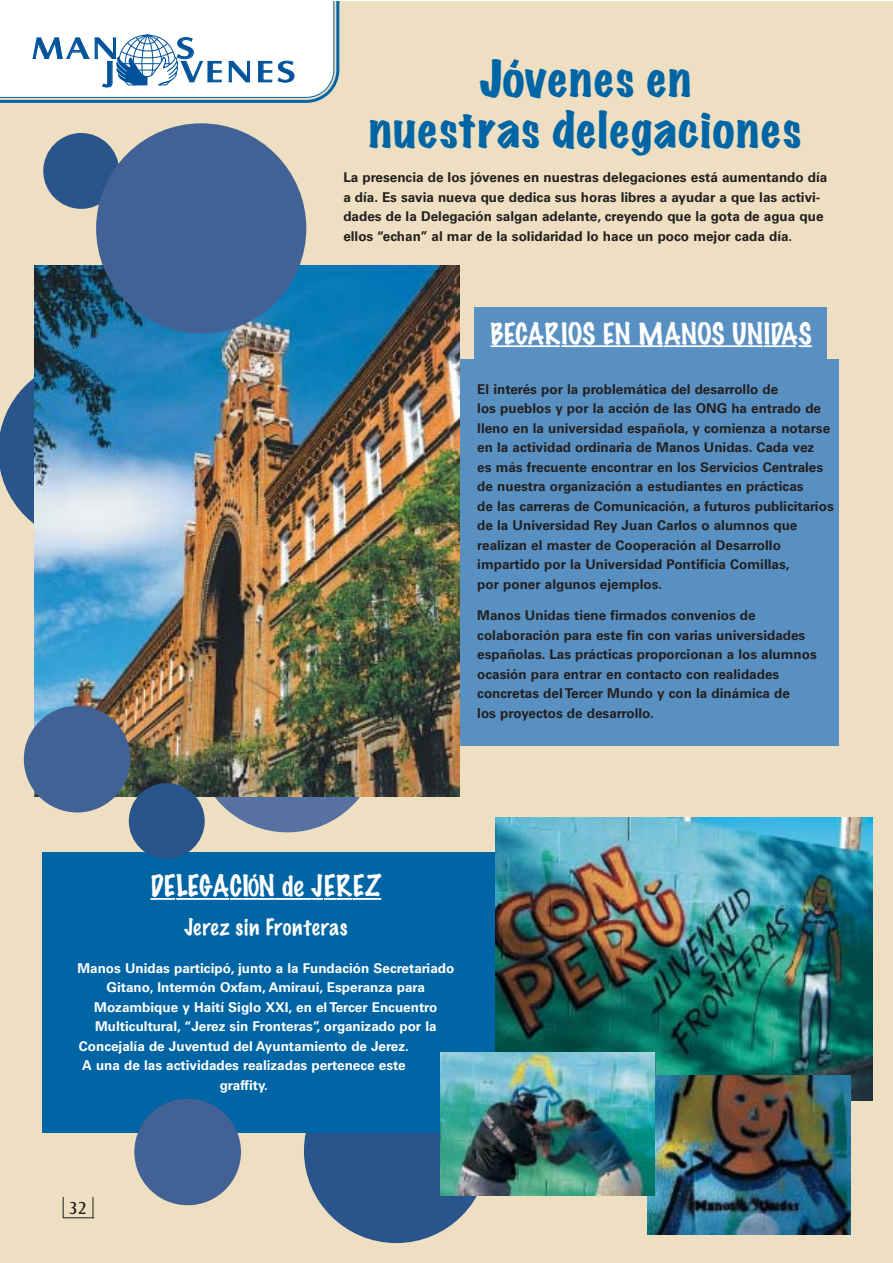
<style>
.page{position:relative;width:893px;height:1263px;background:#fff}
.page>*{position:absolute;margin:0;border:0;box-sizing:border-box;transform-origin:0 0}
.t1{font:expanded 45px/51px "Marker Felt";letter-spacing:.035em;color:#0065a4;text-align:center}
.t2{font:30.6px "Castle T";letter-spacing:.095em;color:#00529b;scale:1.25 1}
.t3{font:100 27px "Marker Felt";color:#fff}
.t4{font:100 21px "Marker Felt";letter-spacing:.035em;color:#fff}
.t5{font:18px "Castle T";color:#231f1f}
.t6{font:700 13.5px/19.5px "Univers LT Std";color:#231f1f}
.t7{font:700 13.5px "Univers LT Std";color:#fff}
</style>
<div class="page">
<div style="left:0;top:2px;width:892px;height:1261px;background:#eedfc2"></div>
<svg style="left:0;top:378px;width:34px;height:146px"></svg>
<div style="left:304px;top:1059px;width:184px;height:184px;background:#29548c;border-radius:50%"></div>
<div style="left:195px;top:648px;width:184px;height:184px;background:#5771a3;border-radius:50%"></div>
<div style="left:43px;top:133px;width:76px;height:76px;background:#29548c;border-radius:50%"></div>
<svg style="left:0;top:2px;width:340px;height:101px;background:#eaf1f5"></svg>
<div style="left:43px;top:852px;width:786px;height:281px;background:#0065a4"></div>
<svg style="left:63px;top:1197px;width:1px;height:20px"></svg>
<hr style="left:63px;top:1217px;width:31px;height:1px;background:#231f1f">
<svg style="left:93px;top:1197px;width:1px;height:21px"></svg>
<div style="left:265px;top:359px;width:574px;height:387px;background:#5990c2"></div>
<div style="left:474px;top:308px;width:352px;height:55px;background:#5990c2"></div>
<hr style="left:490px;top:345px;width:69px;height:2px;background:#fff">
<hr style="left:561px;top:345px;width:102px;height:2px;background:#fff">
<hr style="left:664px;top:345px;width:99px;height:2px;background:#fff">
<hr style="left:763px;top:345px;width:20px;height:2px;background:#fff">
<svg style="left:781px;top:345px;width:30px;height:2px"></svg>
<img style="left:34px;top:265px;width:425px;height:531px">
<div style="left:96px;top:123px;width:210px;height:210px;background:#426296;border-radius:50%"></div>
<div style="left:24px;top:706px;width:106px;height:106px;background:#426296;border-radius:50%"></div>
<div style="left:134px;top:1099px;width:107px;height:106px;background:#426296;border-radius:50%"></div>
<div style="left:129px;top:783px;width:76px;height:76px;background:#29548c;border-radius:50%"></div>
<hr style="left:150px;top:898px;width:25px;height:2px;background:#fff">
<hr style="left:176px;top:898px;width:53px;height:2px;background:#fff">
<svg style="left:230px;top:898px;width:12px;height:2px"></svg>
<hr style="left:243px;top:898px;width:31px;height:2px;background:#fff">
<hr style="left:274px;top:898px;width:37px;height:2px;background:#fff">
<svg style="left:311px;top:898px;width:70px;height:2px"></svg>
<img style="left:495px;top:818px;width:377px;height:282px">
<img style="left:647px;top:1075px;width:203px;height:160px">
<img style="left:440px;top:1052px;width:214px;height:144px">
<h2 class="t2" style="left:32px;top:36px;width:70px">MAN</h2>
<h2 class="t2" style="left:176px;top:36px;width:16px">S</h2>
<h2 class="t2" style="left:105px;top:60px;width:10px">J</h2>
<h2 class="t2" style="left:182px;top:60px;width:92px">VENES</h2>
<h1 class="t1" style="left:369px;top:56px;width:433px">Jóvenes en<br>nuestras delegaciones</h1>
<p class="t6" style="left:343px;top:169px;width:485px">La presencia de los jóvenes en nuestras delegaciones está aumentando día a día. Es savia nueva que dedica sus horas libres a ayudar a que las activi&shy;dades de la Delegación salgan adelante, creyendo que la gota de agua que ellos “echan” al mar de la solidaridad lo hace un poco mejor cada día.</p>
<h3 class="t3" style="left:490px;top:323px;width:323px">BECARIOS EN MANOS UNIDAS</h3>
<p class="t6" style="left:477px;top:380px;width:358px">El interés por la problemática del desarrollo de<br>los pueblos y por la acción de las ONG ha entrado de lleno en la universidad española, y comienza a notarse en la actividad ordinaria de Manos Unidas. Cada vez<br>es más frecuente encontrar en los Servicios Centrales de nuestra organización a estudiantes en prácticas<br>de las carreras de Comunicación, a futuros publicitarios de la Universidad Rey Juan Carlos o alumnos que realizan el master de Cooperación al Desarrollo impartido por la Universidad Pontificia Comillas,<br>por poner algunos ejemplos.</p>
<p class="t6" style="left:477px;top:607px;width:341px">Manos Unidas tiene firmados convenios de colaboración para este fin con varias universidades españolas. Las prácticas proporcionan a los alumnos ocasión para entrar en contacto con realidades concretas del Tercer Mundo y con la dinámica de<br>los proyectos de desarrollo.</p>
<h3 class="t3" style="left:150px;top:876px;width:232px">DELEGACIÓN de JEREZ</h3>
<h3 class="t4" style="left:184px;top:919px;width:165px">Jerez sin Fronteras</h3>
<p class="t7" style="left:77px;top:963px;width:378px">Manos Unidas participó, junto a la Fundación Secretariado</p>
<p class="t7" style="left:107px;top:982px;width:320px">Gitano, Intermón Oxfam, Amiraui, Esperanza para</p>
<p class="t7" style="left:94px;top:1002px;width:344px">Mozambique y Haití Siglo XXI, en el Tercer Encuentro</p>
<p class="t7" style="left:95px;top:1021px;width:343px">Multicultural, “Jerez sin Fronteras”, organizado por la</p>
<p class="t7" style="left:79px;top:1041px;width:331px">Concejalía de Juventud del Ayuntamiento de Jerez.</p>
<p class="t7" style="left:82px;top:1060px;width:325px">A una de las actividades realizadas pertenece este</p>
<p class="t7" style="left:220px;top:1080px;width:50px">graffity.</p>
<h3 class="t5" style="left:69px;top:1201px;width:20px">32</h3>
</div>
